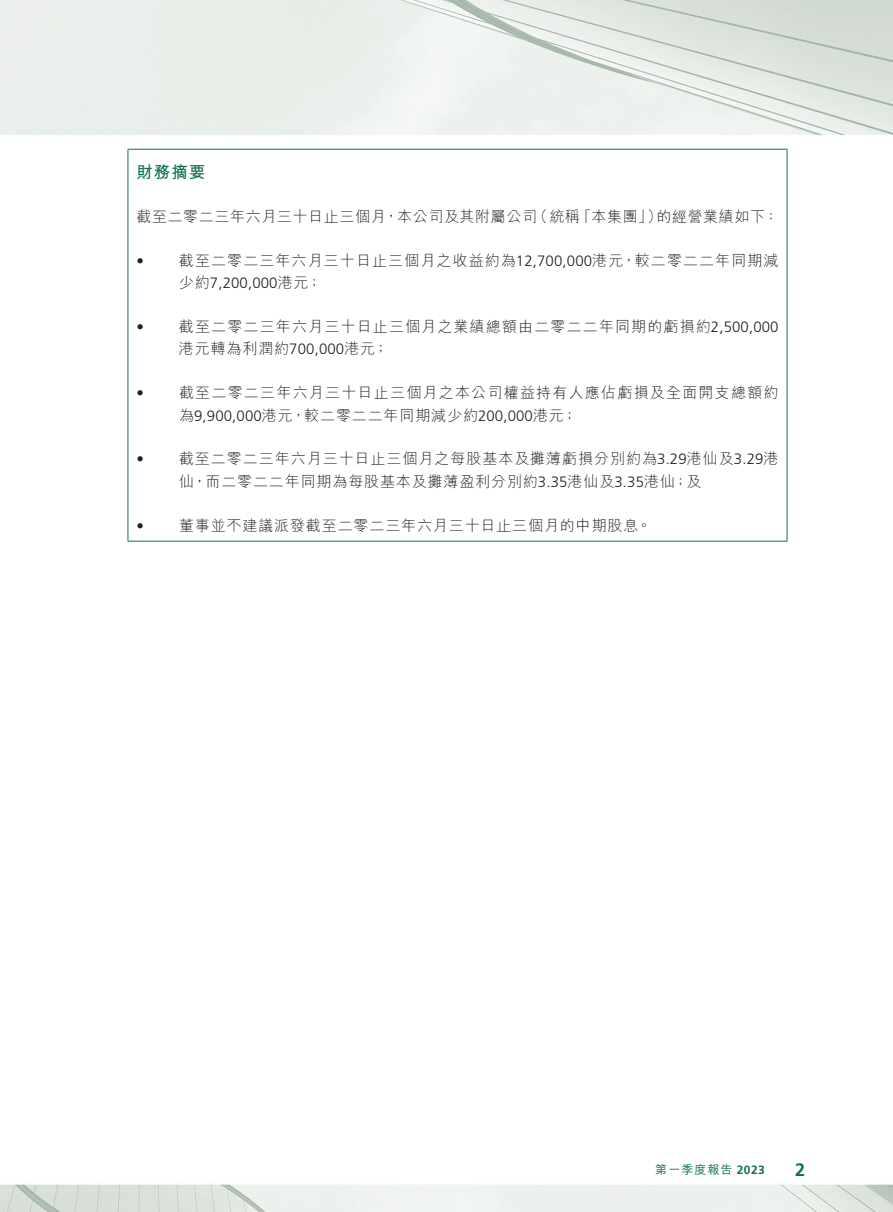
<style>
.page{position:relative;width:893px;height:1212px;background:#fff}
.page>*{position:absolute;margin:0;border:0;box-sizing:border-box;transform-origin:0 0}
.t1{font:700 18px "Frutiger LT Std";color:#10704b}
.t2{font:700 16.5px "M Hei HK";color:#10704b}
.t3{font:300 15px/22.5px "M Hei HK";letter-spacing:.065em;color:#231f20}
.t4{font:300 15px "M Hei HK";letter-spacing:.04em;color:#231f20}
.t5{font:300 15px "Frutiger LT Std";letter-spacing:.01em;color:#231f20}
.t6{font:500 12px "M Hei HK";letter-spacing:.085em;color:#10704b}
.s1{font-family:"Frutiger LT Std"}
.s2{font-family:"M Hei HK"}
.s3{font-family:"Frutiger LT Std";font-weight:700}
</style>
<div class="page">
<img style="left:0;top:0;width:893px;height:1212px">
<hr style="left:128px;top:150px;width:1px;height:391px;background:#10704b">
<hr style="left:128px;top:149px;width:659px;height:1px;background:#10704b">
<hr style="left:787px;top:150px;width:1px;height:391px;background:#10704b">
<hr style="left:128px;top:541px;width:659px;height:1px;background:#10704b">
<p class="t2" style="left:136px;top:160px;width:70px">財務摘要</p>
<p class="t4" style="left:136px;top:209px;width:643px">截至二零二三年六月三十日止三個月，本公司及其附屬公司（統稱「本集團」）的經營業績如下：</p>
<p class="t3" style="left:136px;top:249px;width:644px"><span class="s1">•</span> 截至二零二三年六月三十日止三個月之收益約為<span class="s1">12,700,000</span>港元，較二零二二年同期減</p>
<p class="t5" style="left:179px;top:274px;width:144px"><span class="s2">少約</span>7,200,000<span class="s2">港元；</span></p>
<p class="t3" style="left:179px;top:315px;width:601px;text-indent:-43px"><span class="s1">•</span> 截至二零二三年六月三十日止三個月之業績總額由二零二二年同期的虧損約<span class="s1">2,500,000</span>港元轉為利潤約<span class="s1">700,000</span>港元；</p>
<p class="t3" style="left:179px;top:381px;width:601px;text-indent:-43px"><span class="s1">•</span> 截至二零二三年六月三十日止三個月之本公司權益持有人應佔虧損及全面開支總額約為<span class="s1">9,900,000</span>港元，較二零二二年同期減少約<span class="s1">200,000</span>港元；</p>
<p class="t3" style="left:179px;top:447px;width:601px;text-indent:-43px"><span class="s1">•</span> 截至二零二三年六月三十日止三個月之每股基本及攤薄虧損分別約為<span class="s1">3.29</span>港仙及<span class="s1">3.29</span>港仙，而二零二二年同期為每股基本及攤薄盈利分別約<span class="s1">3.35</span>港仙及<span class="s1">3.35</span>港仙；及</p>
<p class="t3" style="left:136px;top:514px;width:517px"><span class="s1">•</span> 董事並不建議派發截至二零二三年六月三十日止三個月的中期股息。</p>
<p class="t6" style="left:655px;top:1161px;width:111px">第一季度報告 <span class="s3">2023</span></p>
<p class="t1" style="left:795px;top:1159px;width:12px">2</p>
</div>
